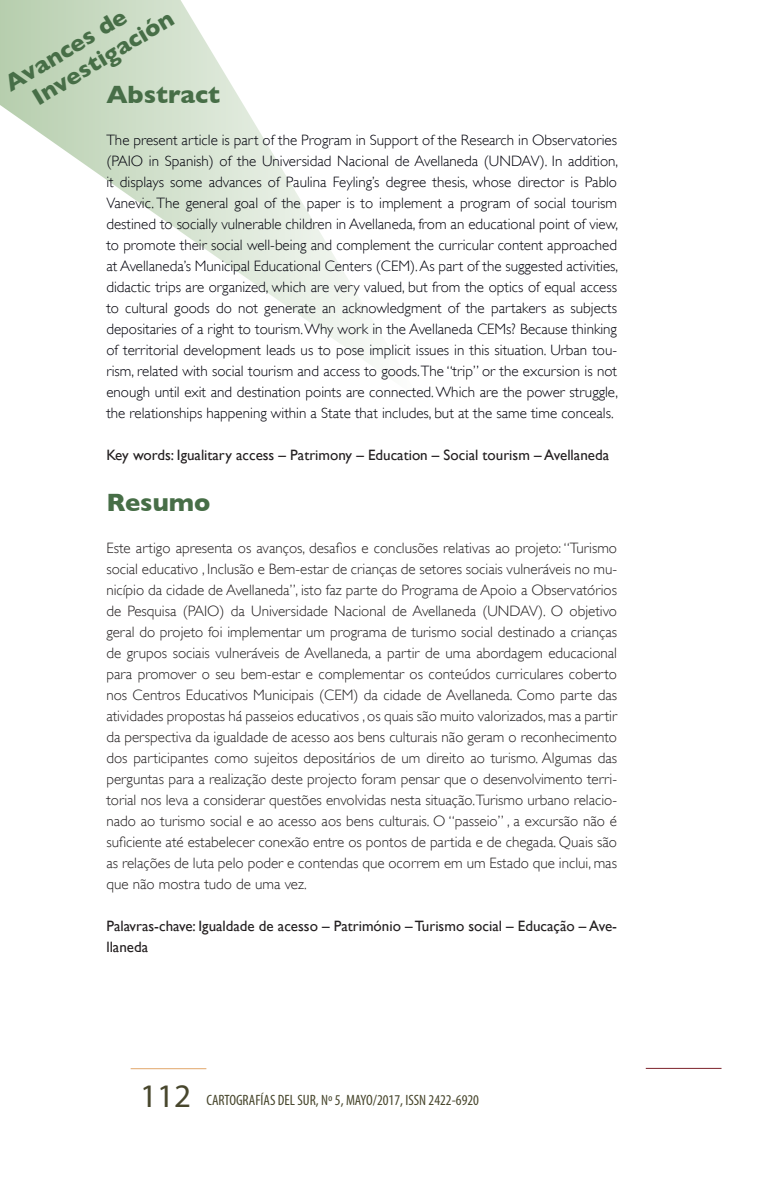
<style>
.page{position:relative;width:766px;height:1191px;background:#fff}
.page>*{position:absolute;margin:0;border:0;box-sizing:border-box;transform-origin:0 0}
.Titulos_interioresd{font:700 25.5px "Gill Sans";color:#476e47}
.Titulos_interioresd-2{font:700 24px "Gill Sans";color:#476e47}
.Texto_interior{font:300 15px/21px "Gill Sans";color:#231f20;text-align:justify}
.Texto_interior-2{font:300 15px/21px "Gill Sans";color:#00000a;text-align:justify}
.Palabras_clave{font:15px/21px "Gill Sans";color:#231f20}
.t1{font:condensed 15px "Myriad Pro";color:#48472d}
.s1{font-stretch:normal;font-size:33px}
.s2{font-style:inherit}
</style>
<div class="page">
<hr style="left:131px;top:1068px;width:75px;height:1px;background:#e1a76a">
<svg style="left:0;top:0;width:373px;height:366px"></svg>
<hr style="left:645px;top:1068px;width:76px;height:1px;background:#7c222b">
<p class="Titulos_interioresd-2" style="left:-1px;top:73px;width:139px;rotate:-31deg">Avances de</p>
<p class="Titulos_interioresd-2" style="left:27px;top:87px;width:162px;rotate:-31deg">Investigación</p>
<p class="Titulos_interioresd" style="left:106px;top:79px;width:115px">Abstract</p>
<p class="Texto_interior-2" style="left:106px;top:129px;width:513px">The present article is part of the Program in Support of the Research in Observatories (PAIO in Spanish) of the Universidad Nacional de Avellaneda (UNDAV). In addition, it displays some advances of Paulina Feyling’s degree thesis, whose director is Pablo Vanevic. The general goal of the paper is to implement a program of social tourism destined to socially vulnerable children in Avellaneda, from an educational point of view, to promote their social well-being and complement the curricular content approached at Avellaneda’s Municipal Educational Centers (CEM). As part of the suggested activities, didactic trips are organized, which are very valued, but from the optics of equal access to cultural goods do not generate an acknowledgment of the partakers as subjects depositaries of a right to tourism. Why work in the Avellaneda CEMs? Because thinking of territorial development leads us to pose implicit issues in this situation. Urban tou&shy;rism, related with social tourism and access to goods. The “trip” or the excursion is not enough until exit and destination points are connected. Which are the power struggle, the relationships happening within a State that includes, but at the same time conceals.</p>
<p class="Palabras_clave" style="left:106px;top:444px;width:504px">Key words: Igualitary access – Patrimony – Education – Social tourism – Avellaneda</p>
<p class="Titulos_interioresd" style="left:106px;top:487px;width:106px">Resumo</p>
<p class="Texto_interior" style="left:106px;top:537px;width:512px">Este artigo apresenta os avanços, desafios e conclusões relativas ao projeto: “Turismo social educativo , Inclusão e Bem-estar de crianças de setores sociais vulneráveis no mu&shy;nicípio da cidade de Avellaneda”, isto faz parte do Programa de Apoio a Observatórios de Pesquisa (PAIO) da Universidade Nacional de Avellaneda (UNDAV). O objetivo geral do projeto foi implementar um programa de turismo social destinado a crianças de grupos sociais vulneráveis de Avellaneda, a partir de uma abordagem educacional para promover o seu bem-estar e complementar os conteúdos curriculares coberto nos Centros Educativos Municipais (CEM) da cidade de Avellaneda. Como parte das atividades propostas há passeios educativos , os quais são muito valorizados, mas a partir da perspectiva da igualdade de acesso aos bens culturais não geram o reconhecimento dos participantes como sujeitos depositários de um direito ao turismo. Algumas das perguntas para a realização deste projecto foram pensar que o desenvolvimento terri&shy;torial nos leva a considerar questões envolvidas nesta situação. Turismo urbano relacio&shy;nado ao turismo social e ao acesso aos bens culturais. O “passeio” , a excursão não é suficiente até estabelecer conexão entre os pontos de partida e de chegada. Quais são as relações de luta pelo poder e contendas que ocorrem em um Estado que inclui, mas que não mostra tudo de uma vez.</p>
<p class="Palabras_clave" style="left:106px;top:915px;width:512px">Palavras-chave: Igualdade de acesso – Património – Turismo social – Educação – Ave&shy;llaneda</p>
<p class="t1" style="left:140px;top:1091px;width:340px"><span class="s1">112</span> CARTOGRAFÍAS DEL SUR, Nº 5, <span class="s2">MAYO</span>/2017, ISSN 2422-6920</p>
</div>
